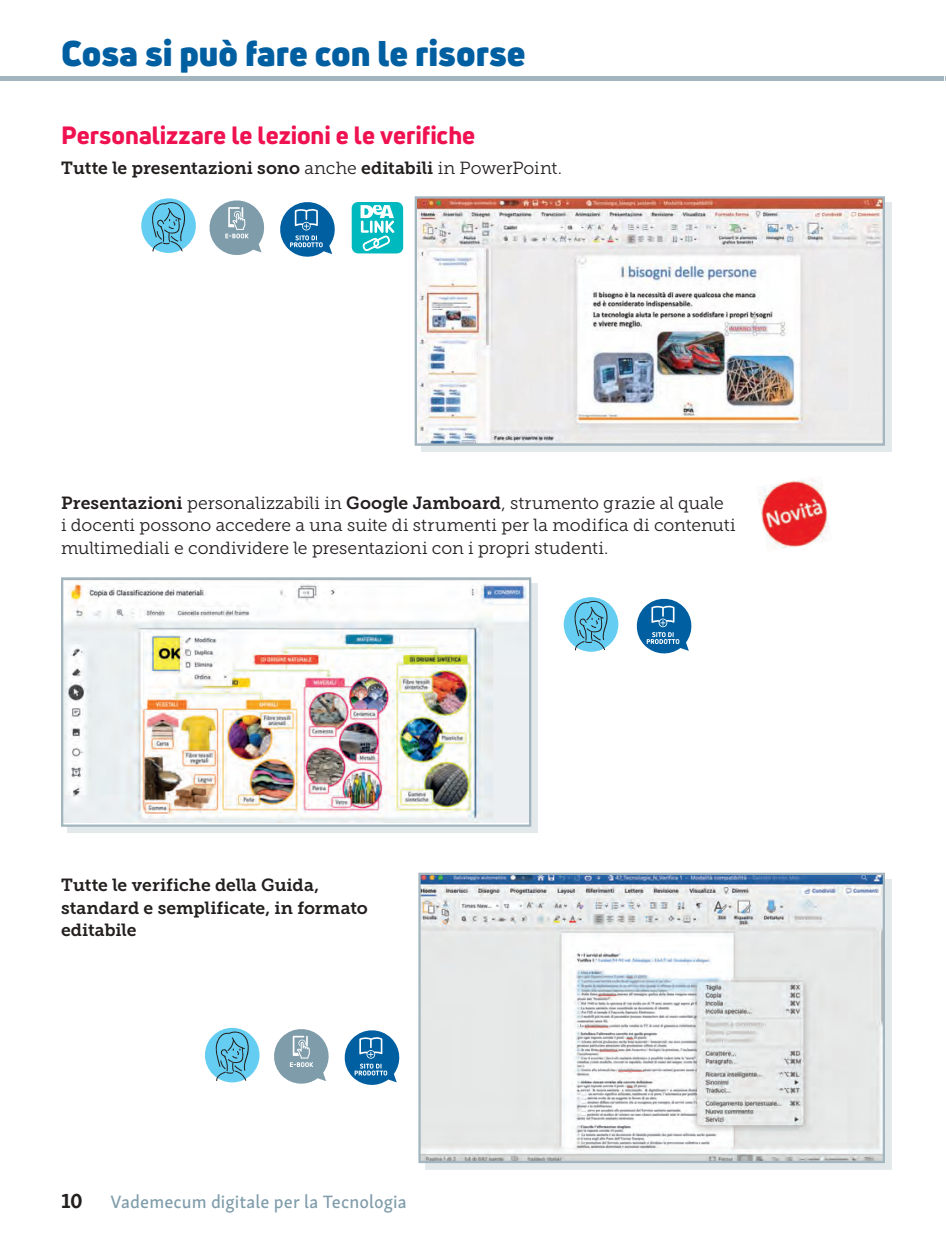
<style>
.page{position:relative;width:946px;height:1244px;background:#fff}
.page>*{position:absolute;margin:0;border:0;box-sizing:border-box;transform-origin:0 0}
.t1{font:900 35px "Uni Neue";color:#005fa1}
.t2{font:800 24.5px "Uni Neue";color:#ef1150}
.t3{font:700 21px "Skolar Sans Pro";color:#241f1f}
.t4{font:500 18.38px "Skolar Sans Pro";letter-spacing:.005em;color:#7f9caa}
.t5{font:17.5px/22.8px "Museo Slab 300";color:#241f1f}
.t6{font:17.5px/22.8px "Museo Slab 700";color:#241f1f}
.s1{font-family:"Museo Slab 300"}
.s2{font-family:"Museo Slab 700"}
</style>
<div class="page">
<div style="left:0;top:76px;width:943px;height:5px;background:#a3b5bf"></div>
<div style="left:421px;top:202px;width:470px;height:250px;background:#a3b5bf;opacity:.3"></div>
<img style="left:417px;top:199px;width:464px;height:243px">
<div style="left:414px;top:196px;width:470px;height:249px;border:2px solid #a3b5bf"></div>
<div style="left:67px;top:583px;width:470px;height:250px;background:#a3b5bf;opacity:.3"></div>
<img style="left:64px;top:580px;width:464px;height:242px">
<div style="left:61px;top:577px;width:470px;height:249px;border:2px solid #a3b5bf"></div>
<div style="left:563px;top:597px;width:55px;height:54px;background:#64cdf1;border-radius:50%"></div>
<svg style="left:573px;top:598px;width:35px;height:52px"></svg>
<div style="left:424px;top:878px;width:467px;height:291px;background:#a3b5bf;opacity:.3"></div>
<img style="left:421px;top:875px;width:460px;height:284px">
<div style="left:418px;top:872px;width:466px;height:290px;border:2px solid #a3b5bf"></div>
<div style="left:141px;top:198px;width:55px;height:55px;background:#64cdf1;border-radius:50%"></div>
<svg style="left:151px;top:200px;width:34px;height:52px"></svg>
<svg style="left:209px;top:200px;width:56px;height:55px"></svg>
<svg style="left:351px;top:202px;width:53px;height:52px"></svg>
<svg style="left:280px;top:202px;width:55px;height:55px"></svg>
<svg style="left:636px;top:598px;width:56px;height:56px"></svg>
<div style="left:205px;top:1027px;width:54px;height:55px;background:#64cdf1;border-radius:50%"></div>
<svg style="left:214px;top:1028px;width:35px;height:52px"></svg>
<svg style="left:274px;top:1029px;width:55px;height:55px"></svg>
<svg style="left:344px;top:1030px;width:56px;height:55px"></svg>
<img style="left:758px;top:478px;width:72px;height:71px">
<h1 class="t1" style="left:61px;top:29px;width:466px">Cosa si può fare con le risorse</h1>
<h2 class="t2" style="left:61px;top:118px;width:415px">Personalizzare le lezioni e le verifiche</h2>
<p class="t6" style="left:61px;top:157px;width:502px">Tutte le presentazioni sono <span class="s1">anche</span> editabili <span class="s1">in PowerPoint.</span></p>
<p class="t5" style="left:61px;top:491px;width:676px"><span class="s2">Presentazioni</span> personalizzabili in <span class="s2">Google Jamboard</span>, strumento grazie al quale<br>i docenti possono accedere a una suite di strumenti per la modifica di contenuti multimediali e condividere le presentazioni con i propri studenti.</p>
<p class="t6" style="left:61px;top:873px;width:308px">Tutte le verifiche della Guida, standard e semplificate, in formato editabile</p>
<p class="t3" style="left:61px;top:1183px;width:23px">10</p>
<p class="t4" style="left:111px;top:1187px;width:297px">Vademecum digitale per la Tecnologia</p>
</div>
